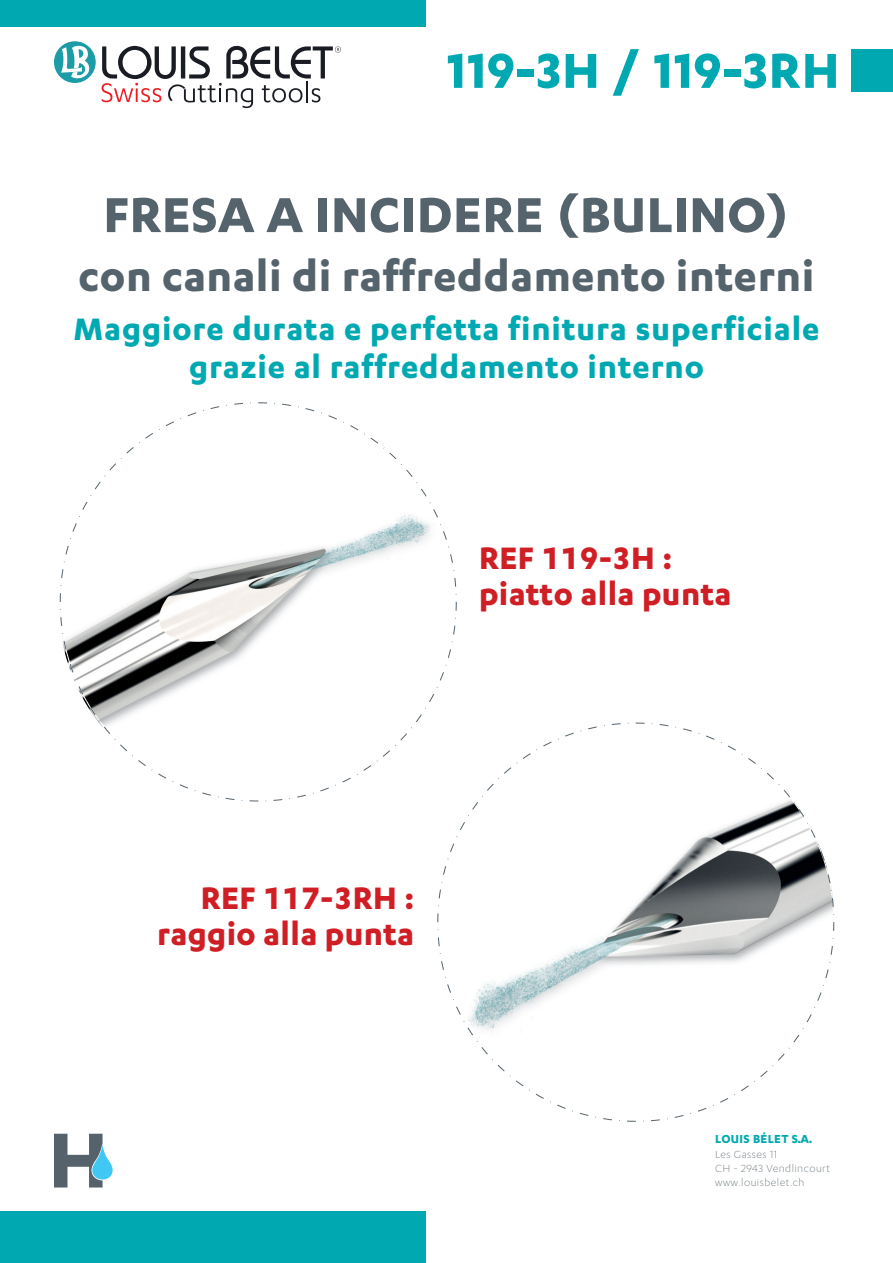
<style>
.page{position:relative;width:893px;height:1263px;background:#fff}
.page>*{position:absolute;margin:0;border:0;box-sizing:border-box;transform-origin:0 0}
.t1{font:700 57px "Karbon";letter-spacing:.01em;color:#55636c}
.t2{font:700 57px "Karbon";color:#00a9b1}
.t3{font:700 48px "Karbon";letter-spacing:.01em;color:#55636c}
.t4{font:700 36px/37.5px "Karbon";letter-spacing:.025em;color:#00a9b1;text-align:center}
.t5{font:700 36px/36px "Karbon";letter-spacing:.01em;color:#d01e25}
.t6{font:700 13.5px "Karbon";letter-spacing:.025em;color:#00a9b1}
.t7{font:300 12px/14.4px "Karbon";letter-spacing:.04em;color:#55636c}
</style>
<div class="page">
<div style="left:0;top:1211px;width:426px;height:52px;background:#00a9b1"></div>
<div style="left:0;top:0;width:426px;height:27px;background:#00a9b1"></div>
<div style="left:852px;top:49px;width:41px;height:42px;background:#00a9b1"></div>
<div style="left:54px;top:41px;width:42px;height:42px;background:#1c9ca7;border-radius:50%"></div>
<svg style="left:61px;top:44px;width:29px;height:35px"></svg>
<svg style="left:102px;top:46px;width:239px;height:62px"></svg>
<svg style="left:60px;top:402px;width:397px;height:399px"></svg>
<svg style="left:265px;top:614px;width:372px;height:188px"></svg>
<svg style="left:437px;top:723px;width:397px;height:399px"></svg>
<svg style="left:54px;top:1134px;width:59px;height:53px"></svg>
<h1 class="t2" style="left:447px;top:38px;width:394px">119-3H / 119-3RH</h1>
<h1 class="t1" style="left:103px;top:182px;width:688px">FRESA A INCIDERE (BULINO)</h1>
<h2 class="t3" style="left:79px;top:249px;width:737px">con canali di raffreddamento interni</h2>
<p class="t4" style="left:74px;top:309px;width:747px">Maggiore durata e perfetta finitura superficiale grazie al raffreddamento interno</p>
<p class="t5" style="left:479px;top:538px;width:254px">REF 119-3H : piatto alla punta</p>
<p class="t5" style="left:157px;top:879px;width:258px;text-align:right">REF 117-3RH : raggio alla punta</p>
<p class="t6" style="left:715px;top:1131px;width:99px">LOUIS BÉLET S.A.</p>
<p class="t7" style="left:715px;top:1146px;width:116px">Les Gasses 11<br>CH - 2943 Vendlincourt www.louisbelet.ch</p>
</div>
